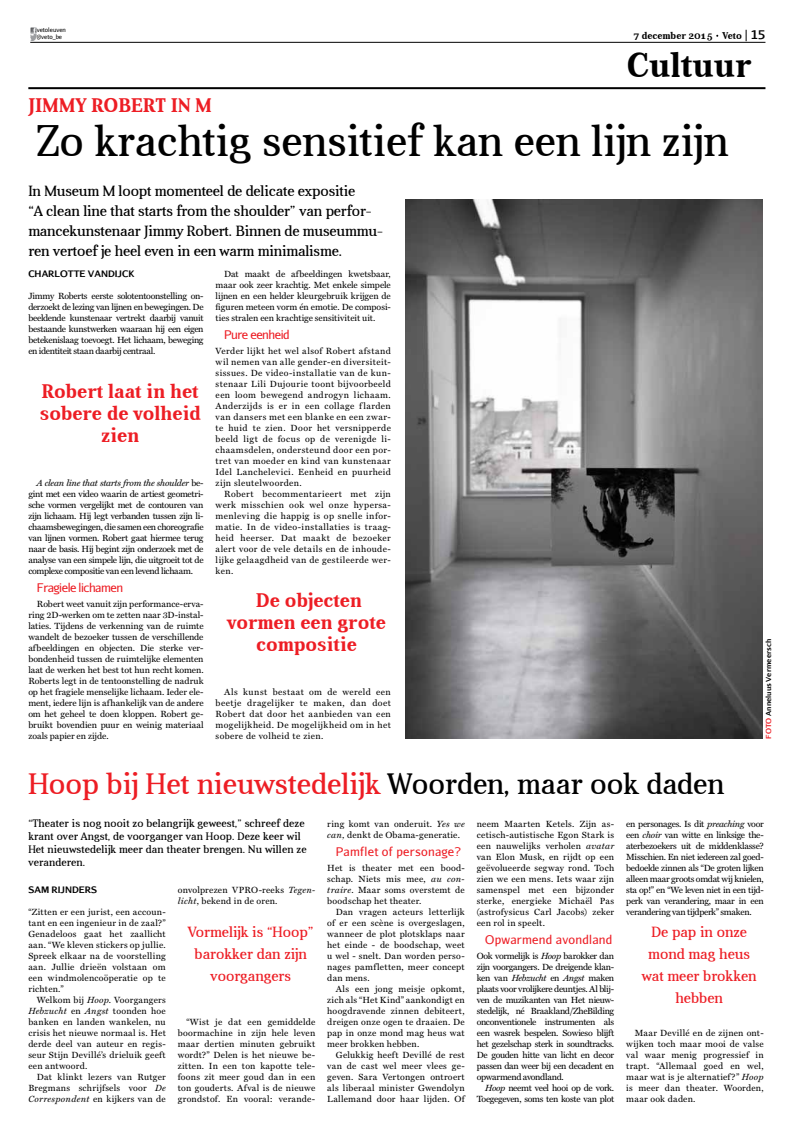
<style>
.page{position:relative;width:808px;height:1134px;background:#fff}
.page>*{position:absolute;margin:0;border:0;box-sizing:border-box;transform-origin:0 0}
.t1{font:44px "Aver";color:#000}
.t2{font:700 35px "Aver";color:#000}
.t3{font:30px "Aver";color:#ed1d24}
.t4{font:700 20px/22px "Aver";color:#ed1d24;text-align:center}
.t5{font:15px/20px "Aver";letter-spacing:-.01em;color:#000}
.t6{font:15px/22px "Aver";color:#ed1d24;text-align:center}
.t7{font:12px "Aurulent Sans";letter-spacing:.02em;color:#ed1d24}
.t8{font:12px "Aurulent Sans";letter-spacing:-.04em;color:#ed1d24}
.t9{font:700 12px "Aurulent Sans";color:#000}
.t10{font:11px/13px "Aver";letter-spacing:.01em;color:#000}
.t11{font:700 10px "Aver";color:#000}
.t12{font:9px/11px "Miller Text";letter-spacing:.02em;color:#000;text-align:justify}
.t13{font:9px/11px "Miller Text";letter-spacing:-.04em;color:#000;text-align:right}
.t14{font:700 9px "Aurulent Sans";color:#000}
.t15{font:700 7px "Aurulent Sans";color:#000}
.t16{font:6px/7.2px "Aurulent Sans";color:#000}
.s1{font-style:italic}
.s2{color:#ed1d24}
.s3{color:#000}
</style>
<div class="page">
<svg style="left:30px;top:28px;width:7px;height:12px"></svg>
<hr style="left:30px;top:42px;width:735px;height:1px;background:#000">
<hr style="left:28px;top:87px;width:737px;height:2px;background:#000">
<img style="left:406px;top:200px;width:356px;height:539px">
<p class="t16" style="left:37px;top:26px;width:31px">vetoleuven @veto_be</p>
<p class="t11" style="left:633px;top:30px;width:110px">7 december 2015 Veto</p>
<h3 class="t9" style="left:750px;top:26px;width:17px">15</h3>
<h2 class="t2" style="left:626px;top:46px;width:126px">Cultuur</h2>
<h3 class="t4" style="left:28px;top:94px;width:183px">Jimmy Robert in M</h3>
<h1 class="t1" style="left:37px;top:117px;width:693px">Zo krachtig sensitief kan een lijn zijn</h1>
<h3 class="t5" style="left:28px;top:181px;width:356px">In Museum M loopt momenteel de delicate expositie<br>“A clean line that starts from the shoulder” van perfor&shy;mancekunstenaar Jimmy Robert. Binnen de museummu&shy;ren vertoef je heel even in een warm minimalisme.</h3>
<p class="t14" style="left:28px;top:267px;width:108px">CHARLOTTE VANDIJCK</p>
<p class="t12" style="left:28px;top:290px;width:177px">Jimmy Roberts eerste solotentoonstelling on&shy;derzoekt de lezing van lijnen en bewegingen. De beeldende kunstenaar vertrekt daarbij vanuit bestaande kunstwerken waaraan hij een eigen betekenislaag toevoegt. Het lichaam, beweging en identiteit staan daarbij centraal.</p>
<p class="t12" style="left:216px;top:268px;width:177px;text-indent:9px">Dat maakt de afbeeldingen kwetsbaar, maar ook zeer krachtig. Met enkele simpele lijnen en een helder kleurgebruik krijgen de figuren meteen vorm én emotie. De composi&shy;ties stralen een krachtige sensitiviteit uit.</p>
<h3 class="t8" style="left:224px;top:327px;width:67px">Pure eenheid</h3>
<p class="t12" style="left:216px;top:345px;width:177px">Verder lijkt het wel alsof Robert afstand wil nemen van alle gender-en diversiteit&shy;sissues. De video-installatie van de kun&shy;stenaar Lili Dujourie toont bijvoorbeeld een loom bewegend androgyn lichaam.<br>Anderzijds is er in een collage flarden van dansers met een blanke en een zwar&shy;te huid te zien. Door het versnipperde beeld ligt de focus op de verenigde li&shy;chaamsdelen, ondersteund door een por&shy;tret van moeder en kind van kunstenaar Idel Lanchelevici. Eenheid en puurheid zijn sleutelwoorden.</p>
<p class="t12" style="left:216px;top:488px;width:177px;text-indent:9px">Robert becommentarieert met zijn werk misschien ook wel onze hypersa&shy;menleving die happig is op snelle infor&shy;matie. In de video-installaties is traag&shy;heid heerser. Dat maakt de bezoeker alert voor de vele details en de inhoude&shy;lijke gelaagdheid van de gestileerde wer&shy;ken.</p>
<h3 class="t4" style="left:40px;top:380px;width:162px">Robert laat in het sobere de volheid zien</h3>
<p class="t12" style="left:28px;top:477px;width:177px;text-indent:8px"><span class="s1">A clean line that starts from the shoulder</span> be&shy;gint met een video waarin de artiest geometri&shy;sche vormen vergelijkt met de contouren van zijn lichaam. Hij legt verbanden tussen zijn li&shy;chaamsbewegingen, die samen een choreografie van lijnen vormen. Robert gaat hiermee terug naar de basis. Hij begint zijn onderzoek met de analyse van een simpele lijn, die uitgroeit tot de complexe compositie van een levend lichaam.</p>
<h3 class="t8" style="left:37px;top:580px;width:88px">Fragiele lichamen</h3>
<p class="t12" style="left:28px;top:598px;width:177px;text-indent:8px">Robert weet vanuit zijn performance-erva&shy;ring 2D-werken om te zetten naar 3D-instal&shy;laties. Tijdens de verkenning van de ruimte wandelt de bezoeker tussen de verschillende afbeeldingen en objecten. Die sterke ver&shy;bondenheid tussen de ruimtelijke elementen laat de werken het best tot hun recht komen.<br>Roberts legt in de tentoonstelling de nadruk op het fragiele menselijke lichaam. Ieder ele&shy;ment, iedere lijn is afhankelijk van de andere om het geheel te doen kloppen. Robert ge&shy;bruikt bovendien puur en weinig materiaal zoals papier en zijde.</p>
<h3 class="t4" style="left:227px;top:589px;width:160px">De objecten vormen een grote compositie</h3>
<p class="t15" style="left:763px;top:739px;width:101px;rotate:-90deg"><span class="s2">FOTO</span> ANNELUUS VERMEERSCH</p>
<p class="t12" style="left:216px;top:686px;width:177px;text-indent:9px">Als kunst bestaat om de wereld een beetje dragelijker te maken, dan doet Robert dat door het aanbieden van een mogelijkheid. De mogelijkheid om in het sobere de volheid te zien.</p>
<h3 class="t3" style="left:28px;top:767px;width:698px">Hoop bij Het nieuwstedelijk <span class="s3">Woorden, maar ook daden</span></h3>
<p class="t10" style="left:28px;top:816px;width:280px">“Theater is nog nooit zo belangrijk geweest,” schreef deze krant over Angst, de voorganger van Hoop. Deze keer wil Het nieuwstedelijk meer dan theater brengen. Nu willen ze veranderen.</p>
<p class="t14" style="left:28px;top:883px;width:64px">SAM RIJNDERS</p>
<p class="t12" style="left:28px;top:906px;width:139px">“Zitten er een jurist, een accoun&shy;tant en een ingenieur in de zaal?” Genadeloos gaat het zaallicht aan. “We kleven stickers op jullie.<br>Spreek elkaar na de voorstelling aan. Jullie drieën volstaan om een windmolencoöperatie op te richten.”</p>
<p class="t12" style="left:28px;top:994px;width:139px;text-indent:9px">Welkom bij <span class="s1">Hoop</span>. Voorgangers <span class="s1">Hebzucht</span> en <span class="s1">Angst</span> toonden hoe banken en landen wankelen, nu crisis het nieuwe normaal is. Het derde deel van auteur en regis&shy;seur Stijn Devillé’s drieluik geeft een antwoord.</p>
<p class="t12" style="left:28px;top:1071px;width:139px;text-indent:9px">Dat klinkt lezers van Rutger Bregmans schrijfsels voor <span class="s1">De Correspondent</span> en kijkers van de</p>
<p class="t12" style="left:327px;top:818px;width:139px">ring komt van onderuit. <span class="s1">Yes we can,</span> denkt de Obama-generatie.</p>
<h3 class="t7" style="left:336px;top:844px;width:127px">Pamflet of personage?</h3>
<p class="t12" style="left:327px;top:862px;width:139px">Het is theater met een bood&shy;schap. Niets mis mee, <span class="s1">au con&shy;traire</span>. Maar soms overstemt de boodschap het theater.</p>
<p class="t12" style="left:327px;top:906px;width:139px;text-indent:9px">Dan vragen acteurs letterlijk of er een scène is overgeslagen, wanneer de plot plotsklaps naar het einde - de boodschap, weet u wel - snelt. Dan worden perso&shy;nages pamfletten, meer concept dan mens.</p>
<p class="t12" style="left:327px;top:983px;width:139px;text-indent:9px">Als een jong meisje opkomt, zich als “Het Kind” aankondigt en hoogdravende zinnen debiteert, dreigen onze ogen te draaien. De pap in onze mond mag heus wat meer brokken hebben.</p>
<p class="t12" style="left:327px;top:1049px;width:139px;text-indent:9px">Gelukkig heeft Devillé de rest van de cast wel meer vlees ge&shy;geven. Sara Vertongen ontroert als liberaal minister Gwendolyn Lallemand door haar lijden. Of</p>
<p class="t12" style="left:477px;top:818px;width:139px">neem Maarten Ketels. Zijn as&shy;cetisch-autistische Egon Stark is een nauwelijks verholen <span class="s1">avatar </span>van Elon Musk, en rijdt op een geëvolueerde segway rond. Toch zien we een mens. Iets waar zijn samenspel met een bijzonder sterke, energieke Michaël Pas (astrofysicus Carl Jacobs) zeker een rol in speelt.</p>
<h3 class="t7" style="left:485px;top:932px;width:129px">Opwarmend avondland</h3>
<p class="t12" style="left:477px;top:950px;width:139px">Ook vormelijk is <span class="s1">Hoop</span> barokker dan zijn voorgangers. De dreigende klan&shy;ken van <span class="s1">Hebzucht</span> en <span class="s1">Angst</span> maken plaats voor vrolijkere deuntjes. Al blij&shy;ven de muzikanten van Het nieuw&shy;stedelijk, né Braakland/ZheBilding onconventionele instrumenten als een wasrek bespelen. Sowieso blijft het gezelschap sterk in soundtracks.<br>De gouden hitte van licht en decor passen dan weer bij een decadent en opwarmend avondland.</p>
<p class="t13" style="left:477px;top:1082px;width:139px"><span class="s1">Hoop</span> neemt veel hooi op de vork.<br>Toegegeven, soms ten koste van plot</p>
<p class="t12" style="left:626px;top:818px;width:139px">en personages. Is dit <span class="s1">preaching</span> voor een <span class="s1">choir</span> van witte en linksige the&shy;aterbezoekers uit de middenklasse?<br>Misschien. En niet iedereen zal goed&shy;bedoelde zinnen als “De groten lijken alleen maar groots omdat wij knielen, sta op!” en “We leven niet in een tijd&shy;perk van verandering, maar in een verandering van tijdperk” smaken.</p>
<p class="t12" style="left:178px;top:884px;width:139px">onvolprezen VPRO-reeks <span class="s1">Tegen&shy;licht</span>, bekend in de oren.</p>
<h3 class="t6" style="left:642px;top:921px;width:116px">De pap in onze mond mag heus wat meer brokken hebben</h3>
<h3 class="t6" style="left:188px;top:921px;width:128px">Vormelijk is “Hoop” barokker dan zijn voorgangers</h3>
<p class="t12" style="left:178px;top:1016px;width:139px;text-indent:9px">“Wist je dat een gemiddelde boormachine in zijn hele leven maar dertien minuten gebruikt wordt?” Delen is het nieuwe be&shy;zitten. In een ton kapotte tele&shy;foons zit meer goud dan in een ton gouderts. Afval is de nieuwe grondstof. En vooral: verande-</p>
<p class="t12" style="left:626px;top:1027px;width:139px;text-indent:9px">Maar Devillé en de zijnen ont&shy;wijken toch maar mooi de valse val waar menig progressief in trapt. “Allemaal goed en wel, maar wat is je alternatief?” <span class="s1">Hoop </span>is meer dan theater. Woorden, maar ook daden.</p>
</div>
